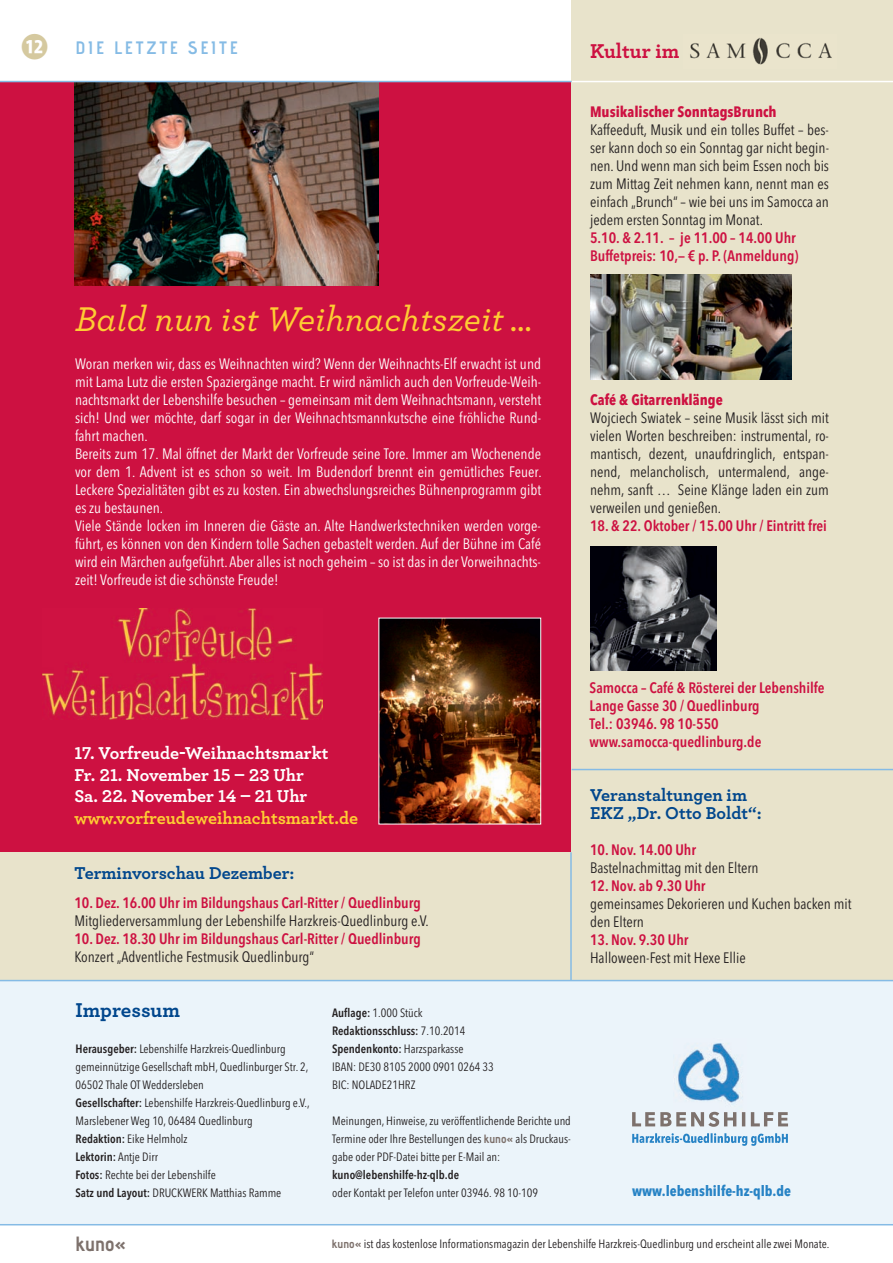
<style>
.page{position:relative;width:893px;height:1263px;background:#fff}
.page>*{position:absolute;margin:0;border:0;box-sizing:border-box;transform-origin:0 0}
.t1{font:italic 500 36px "Archer";color:#fecd33}
.t2{font:700 21px "Archer";color:#01478d}
.t3{font:700 21px "Archer";color:#cd1141}
.t4{font:20.55px "adventpro Bd 3";color:#7d716c}
.t5{font:700 18px/21.6px "Archer";color:#fff}
.t6{font:700 18px/18px "Archer";color:#01478d}
.t7{font:700 18px "Archer";color:#fecd33}
.t8{font:18px "adventpro Bd 3";letter-spacing:.15em;color:#85bbe5}
.t9{font:15px/18px "Avenir Next Condensed";color:#fff}
.t10{font:15px/18px "Avenir Next Condensed";color:#231f20;text-align:justify}
.t11{font:600 15px/18px "Avenir Next Condensed";color:#cd1141}
.t12{font:700 15px "Avenir Next Condensed";color:#cd1141}
.t13{font:700 14.55px "Avenir Next Condensed";color:#2783c5}
.t14{font:12px/18px "Avenir Next Condensed";color:#231f20}
.t15{font:600 12px "Avenir Next Condensed";color:#231f20}
.s1{font-family:"Koz Go Pr 6 N";font-weight:700;font-size:27.15px;color:#d5c99f}
.s2{font-weight:600}
.s3{font-family:"adventpro Bd 3";color:#7d716c}
</style>
<div class="page">
<div style="left:0;top:832px;width:581px;height:148px;background:#e8e3cb"></div>
<div style="left:0;top:83px;width:572px;height:769px;background:#cd1141"></div>
<div style="left:572px;top:0;width:321px;height:980px;background:#e8e3cb"></div>
<div style="left:0;top:980px;width:893px;height:245px;background:#ebf4fa"></div>
<hr style="left:0;top:1224px;width:893px;height:1px;background:#85bbe5">
<img style="left:590px;top:274px;width:201px;height:106px">
<img style="left:590px;top:546px;width:126px;height:125px">
<img style="left:677px;top:1043px;width:63px;height:69px">
<svg style="left:632px;top:1133px;width:156px;height:13px"></svg>
<svg style="left:632px;top:1112px;width:156px;height:15px"></svg>
<hr style="left:572px;top:81px;width:321px;height:1px;background:#fff">
<img style="left:690px;top:38px;width:142px;height:27px">
<img style="left:74px;top:82px;width:304px;height:203px">
<hr style="left:0;top:81px;width:572px;height:1px;background:#85bbe5">
<img style="left:43px;top:608px;width:280px;height:111px">
<img style="left:380px;top:620px;width:159px;height:202px">
<hr style="left:0;top:980px;width:893px;height:1px;background:#85bbe5">
<hr style="left:572px;top:769px;width:321px;height:1px;background:#85bbe5">
<hr style="left:570px;top:852px;width:2px;height:128px;background:#85bbe5">
<p class="t8" style="left:21px;top:41px;width:218px"><span class="s1">⓬</span> DIE LETzTE SEITE</p>
<h1 class="t1" style="left:75px;top:307px;width:460px">Bald nun ist Weihnachtszeit …</h1>
<p class="t9" style="left:75px;top:354px;width:468px">Woran merken wir, dass es Weihnachten wird? Wenn der Weihnachts-Elf erwacht ist und mit Lama Lutz die ersten Spaziergänge macht. Er wird nämlich auch den Vorfreude-Weih&shy;nachtsmarkt der Lebenshilfe besuchen – gemeinsam mit dem Weihnachtsmann, versteht sich! Und wer möchte, darf sogar in der Weihnachtsmannkutsche eine fröhliche Rund&shy;fahrt machen.<br>Bereits zum 17. Mal öffnet der Markt der Vorfreude seine Tore. Immer am Wochenende vor dem 1. Advent ist es schon so weit. Im Budendorf brennt ein gemütliches Feuer.<br>Leckere Spezialitäten gibt es zu kosten. Ein abwechslungsreiches Bühnenprogramm gibt es zu bestaunen.<br>Viele Stände locken im Inneren die Gäste an. Alte Handwerkstechniken werden vorge&shy;führt, es können von den Kindern tolle Sachen gebastelt werden. Auf der Bühne im Café wird ein Märchen aufgeführt. Aber alles ist noch geheim – so ist das in der Vorweihnachts&shy;zeit! Vorfreude ist die schönste Freude!</p>
<h2 class="t3" style="left:590px;top:44px;width:91px">Kultur im</h2>
<p class="t12" style="left:590px;top:102px;width:188px">Musikalischer SonntagsBrunch</p>
<p class="t10" style="left:590px;top:120px;width:241px">Kaffeeduft, Musik und ein tolles Buffet – bes&shy;ser kann doch so ein Sonntag gar nicht begin&shy;nen. Und wenn man sich beim Essen noch bis zum Mittag Zeit nehmen kann, nennt man es einfach „Brunch“ – wie bei uns im Samocca an jedem ersten Sonntag im Monat.</p>
<p class="t11" style="left:590px;top:228px;width:210px">5.10. &amp; 2.11. – je 11.00 – 14.00 uhr buffetpreis: 10,— € p. p. (anmeldung)</p>
<p class="t12" style="left:590px;top:390px;width:134px">Café &amp; Gitarrenklänge</p>
<p class="t10" style="left:590px;top:408px;width:240px">Wojciech Swiatek – seine Musik lässt sich mit vielen Worten beschreiben: instrumental, ro&shy;mantisch, dezent, unaufdringlich, entspan&shy;nend, melancholisch, untermalend, ange&shy;nehm, sanft … Seine Klänge laden ein zum verweilen und genießen.</p>
<p class="t11" style="left:590px;top:516px;width:238px">18. &amp; 22. oktober / 15.00 uhr / eintritt frei</p>
<p class="t5" style="left:74px;top:744px;width:255px">17. Vorfreude-Weihnachtsmarkt<br>Fr. 21. November 15 – 23 Uhr<br>Sa. 22. November 14 – 21 Uhr</p>
<p class="t7" style="left:74px;top:812px;width:285px">www.vorfreudeweihnachtsmarkt.de</p>
<p class="t6" style="left:74px;top:866px;width:222px">Terminvorschau Dezember:</p>
<p class="t11" style="left:74px;top:893px;width:348px">10. dez. 16.00 uhr im bildungshaus carl-ritter / Quedlinburg</p>
<p class="t10" style="left:74px;top:910px;width:356px">Mitgliederversammlung der Lebenshilfe Harzkreis-Quedlinburg e.V.</p>
<p class="t11" style="left:74px;top:929px;width:348px">10. dez. 18.30 uhr im bildungshaus carl-ritter / Quedlinburg</p>
<p class="t10" style="left:74px;top:946px;width:241px">Konzert „Adventliche Festmusik Quedlinburg“</p>
<h2 class="t2" style="left:76px;top:1003px;width:106px">Impressum</h2>
<p class="t14" style="left:76px;top:1039px;width:236px"><span class="s2">herausgeber:</span> Lebenshilfe Harzkreis-Quedlinburg gemeinnützige Gesellschaft mbH, Quedlinburger Str. 2, 06502 Thale OT Weddersleben<br><span class="s2">gesellschafter:</span> Lebenshilfe Harzkreis-Quedlinburg e.V., Marslebener Weg 10, 06484 Quedlinburg<br><span class="s2">redaktion:</span> Eike Helmholz<br><span class="s2">lektorin:</span> Antje Dirr<br><span class="s2">fotos:</span> Rechte bei der Lebenshilfe<br><span class="s2">Satz und layout:</span> DRUCKWERK Matthias Ramme</p>
<p class="t14" style="left:332px;top:1003px;width:163px"><span class="s2">auflage:</span> 1.000 Stück <span class="s2">redaktionsschluss:</span> 7.10.2014<br><span class="s2">Spendenkonto:</span> Harzsparkasse<br>IBAN: DE30 8105 2000 0901 0264 33<br>BIC: NOLADE21HRZ</p>
<p class="t14" style="left:332px;top:1111px;width:240px;text-align:justify">Meinungen, Hinweise, zu veröffentlichende Berichte und Termine oder Ihre Bestellungen des <span class="s3">kuno«</span> als Druckaus&shy;gabe oder PDF-Datei bitte per E-Mail an:</p>
<p class="t15" style="left:332px;top:1164px;width:128px">kuno@lebenshilfe-hz-qlb.de</p>
<p class="t14" style="left:332px;top:1183px;width:207px">oder Kontakt per Telefon unter 03946. 98 10-109</p>
<p class="t11" style="left:590px;top:678px;width:237px">Samocca – café &amp; rösterei der lebenshilfe lange gasse 30 / Quedlinburg<br>tel.: 03946. 98 10-550 www.samocca-quedlinburg.de</p>
<p class="t6" style="left:590px;top:788px;width:173px">Veranstaltungen im<br>EKZ „Dr. Otto Boldt“:</p>
<p class="t11" style="left:590px;top:840px;width:108px">10. nov. 14.00 uhr</p>
<p class="t10" style="left:590px;top:858px;width:170px">Bastelnachmittag mit den Eltern</p>
<p class="t11" style="left:590px;top:876px;width:117px">12. nov. ab 9.30 uhr</p>
<p class="t10" style="left:590px;top:894px;width:263px">gemeinsames Dekorieren und Kuchen backen mit den Eltern</p>
<p class="t11" style="left:590px;top:930px;width:100px">13. nov. 9.30 uhr</p>
<p class="t10" style="left:590px;top:948px;width:157px">Halloween-Fest mit Hexe Ellie</p>
<p class="t13" style="left:632px;top:1182px;width:160px">www.lebenshilfe-hz-qlb.de</p>
<h3 class="t4" style="left:76px;top:1236px;width:52px">kuno«</h3>
<p class="t14" style="left:332px;top:1234px;width:499px"><span class="s3">kuno«</span> ist das kostenlose Informationsmagazin der Lebenshilfe Harzkreis-Quedlinburg und erscheint alle zwei Monate.</p>
</div>
